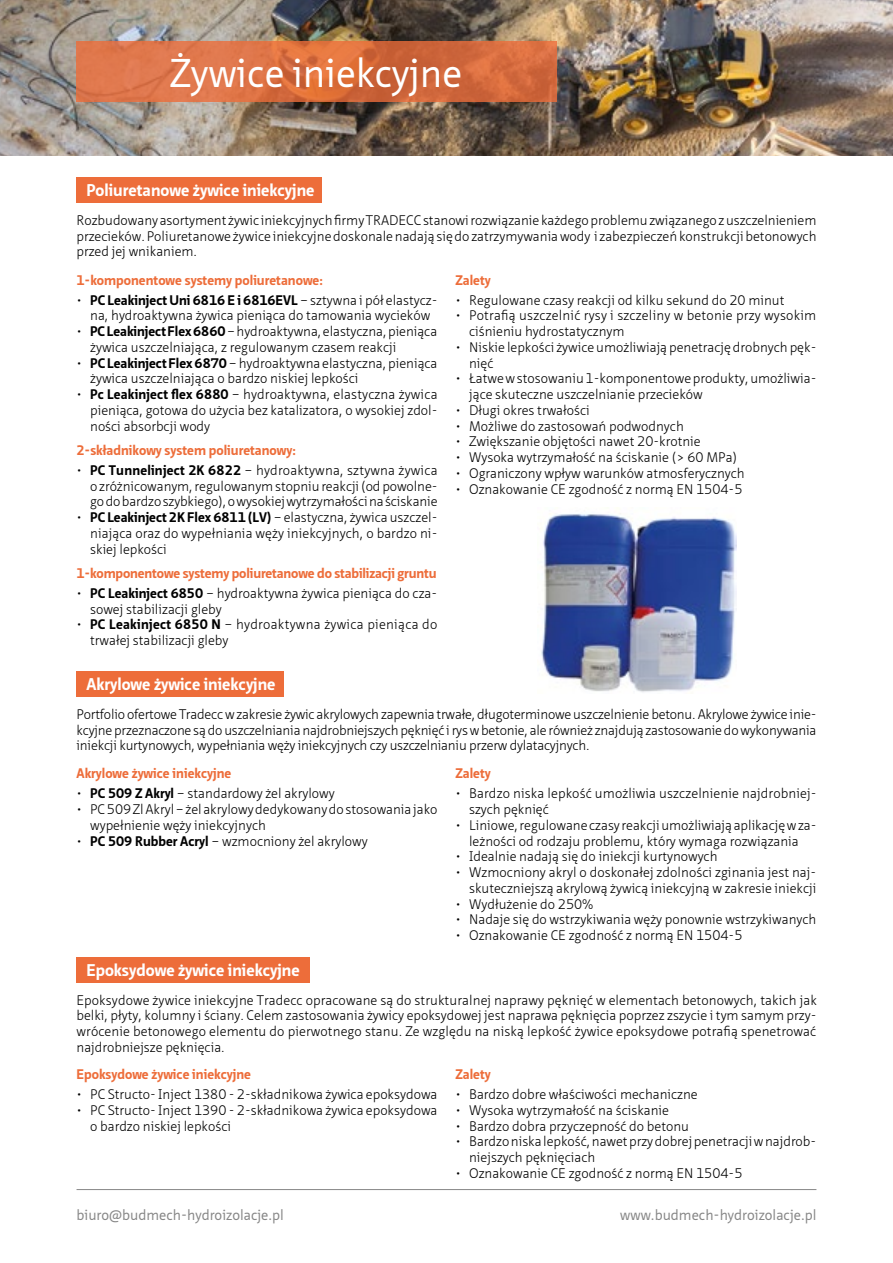
<style>
.page{position:relative;width:893px;height:1263px;background:#fff}
.page>*{position:absolute;margin:0;border:0;box-sizing:border-box;transform-origin:0 0}
.t1{font:39px "Neue Sans Pro";color:#fff}
.t2{font:700 16.5px "Neue Sans Pro";color:#fff}
.t3{font:14.25px "Neue Sans Pro";color:#878787}
.t4{font:300 13.5px/15.8px "Neue Sans Pro";color:#000}
.t5{font:700 13.5px "Neue Sans Pro";color:#ed6d3a}
.t6{font:300 13.5px/15.8px "Neue Sans Pro";letter-spacing:.02em;color:#000}
.s1{font-weight:700}
</style>
<div class="page">
<div style="left:77px;top:672px;width:207px;height:25px;background:#ed6d3a"></div>
<div style="left:77px;top:957px;width:233px;height:25px;background:#ed6d3a"></div>
<div style="left:77px;top:178px;width:245px;height:25px;background:#ed6d3a"></div>
<img style="left:0;top:0;width:893px;height:155px">
<hr style="left:77px;top:1189px;width:739px;height:1px;background:#878787">
<svg style="left:76px;top:41px;width:480px;height:61px;background:#d86f42"></svg>
<img style="left:541px;top:507px;width:195px;height:185px">
<h1 class="t1" style="left:170px;top:47px;width:294px">Żywice iniekcyjne</h1>
<p class="t2" style="left:86px;top:180px;width:230px">Poliuretanowe żywice iniekcyjne</p>
<p class="t4" style="left:77px;top:212px;width:741px;text-align:justify">Rozbudowany asortyment żywic iniekcyjnych firmy TRADECC stanowi rozwiązanie każdego problemu związanego z uszczelnieniem przecieków. Poliuretanowe żywice iniekcyjne doskonale nadają się do zatrzymywania wody i zabezpieczeń konstrukcji betonowych przed jej wnikaniem.</p>
<p class="t5" style="left:77px;top:271px;width:248px">1-komponentowe systemy poliuretanowe:</p>
<p class="t4" style="left:77px;top:292px;width:362px;text-align:center">• <span class="s1">PC Leakinject Uni 6816 E i 6816EVL</span> – sztywna i pół elastycz&shy;na, hydroaktywna żywica pieniąca do tamowania wycieków</p>
<p class="t4" style="left:90px;top:323px;width:349px;text-indent:-14px">• <span class="s1">PC Leakinject Flex 6860</span>– hydroaktywna, elastyczna, pieniąca żywica uszczelniająca, z regulowanym czasem reakcji</p>
<p class="t4" style="left:90px;top:355px;width:349px;text-indent:-14px">• <span class="s1">PC Leakinject Flex 6870</span> –hydroaktywna elastyczna, pieniąca żywica uszczelniająca o bardzo niskiej lepkości</p>
<p class="t4" style="left:90px;top:386px;width:349px;text-align:justify;text-indent:-14px">• <span class="s1">Pc Leakinject flex 6880</span> – hydroaktywna, elastyczna żywica pieniąca, gotowa do użycia bez katalizatora, o wysokiej zdol&shy;ności absorbcji wody</p>
<p class="t5" style="left:77px;top:441px;width:221px">2-składnikowy system poliuretanowy:</p>
<p class="t4" style="left:90px;top:462px;width:349px;text-align:justify;text-indent:-14px">• <span class="s1">PC Tunnelinject 2K 6822</span> – hydroaktywna, sztywna żywica o zróżnicowanym, regulowanym stopniu reakcji (odpowolne&shy;go dobardzo szybkiego), owysokiej wytrzymałości naściskanie</p>
<p class="t4" style="left:90px;top:509px;width:349px;text-align:justify;text-indent:-14px">• <span class="s1">PC Leakinject 2K Flex 6811 (LV)</span> – elastyczna, żywica uszczel&shy;niająca oraz do wypełniania węży iniekcyjnych, o bardzo ni&shy;skiej lepkości</p>
<p class="t5" style="left:77px;top:564px;width:362px">1-komponentowe systemy poliuretanowe do stabilizacji gruntu</p>
<p class="t4" style="left:90px;top:585px;width:349px;text-indent:-14px">• <span class="s1">PC Leakinject 6850</span> – hydroaktywna żywica pieniąca do cza&shy;sowej stabilizacji gleby</p>
<p class="t6" style="left:90px;top:617px;width:349px;text-indent:-14px">• <span class="s1">PC Leakinject 6850 N</span> – hydroaktywna żywica pieniąca do trwałej stabilizacji gleby</p>
<p class="t5" style="left:455px;top:271px;width:37px">Zalety</p>
<p class="t4" style="left:455px;top:292px;width:331px">• Regulowane czasy reakcji od kilku sekund do 20 minut</p>
<p class="t4" style="left:469px;top:307px;width:349px;text-indent:-14px">• Potrafią uszczelnić rysy i szczeliny w betonie przy wysokim ciśnieniu hydrostatycznym</p>
<p class="t4" style="left:469px;top:339px;width:349px;text-indent:-14px">• Niskie lepkości żywice umożliwiają penetrację drobnych pęk&shy;nięć</p>
<p class="t4" style="left:469px;top:370px;width:349px;text-indent:-14px">• Łatwe w stosowaniu 1-komponentowe produkty, umożliwia&shy;jące skuteczne uszczelnianie przecieków</p>
<p class="t4" style="left:455px;top:402px;width:136px">• Długi okres trwałości</p>
<p class="t4" style="left:455px;top:418px;width:230px">• Możliwe do zastosowań podwodnych</p>
<p class="t4" style="left:455px;top:433px;width:247px">• Zwiększanie objętości nawet 20-krotnie</p>
<p class="t4" style="left:455px;top:449px;width:283px">• Wysoka wytrzymałość na ściskanie (&gt; 60 MPa)</p>
<p class="t4" style="left:455px;top:465px;width:291px">• Ograniczony wpływ warunków atmosferycznych</p>
<p class="t4" style="left:455px;top:481px;width:288px">• Oznakowanie CE zgodność z normą EN 1504-5</p>
<p class="t2" style="left:86px;top:674px;width:191px">Akrylowe żywice iniekcyjne</p>
<p class="t4" style="left:77px;top:706px;width:741px;text-align:justify">Portfolio ofertowe Tradecc w zakresie żywic akrylowych zapewnia trwałe, długoterminowe uszczelnienie betonu. Akrylowe żywice inie&shy;kcyjne przeznaczone są douszczelniania najdrobniejszych pęknięć irys wbetonie, ale również znajdują zastosowanie dowykonywania iniekcji kurtynowych, wypełniania węży iniekcyjnych czy uszczelnianiu przerw dylatacyjnych.</p>
<p class="t5" style="left:77px;top:765px;width:156px">Akrylowe żywice iniekcyjne</p>
<p class="t4" style="left:77px;top:786px;width:260px">• <span class="s1">PC 509 Z Akryl</span> – standardowy żel akrylowy</p>
<p class="t4" style="left:90px;top:801px;width:349px;text-indent:-14px">• PC 509 Zl Akryl – żel akrylowy dedykowany do stosowania jako wypełnienie węży iniekcyjnych</p>
<p class="t4" style="left:77px;top:833px;width:293px">• <span class="s1">PC 509 Rubber Acryl</span> – wzmocniony żel akrylowy</p>
<p class="t5" style="left:455px;top:765px;width:37px">Zalety</p>
<p class="t4" style="left:469px;top:785px;width:349px;text-indent:-14px">• Bardzo niska lepkość umożliwia uszczelnienie najdrobniej&shy;szych pęknięć</p>
<p class="t4" style="left:455px;top:817px;width:363px;text-align:center">• Liniowe, regulowane czasy reakcji umożliwiają aplikację wza&shy;leżności od rodzaju problemu, który wymaga rozwiązania</p>
<p class="t4" style="left:455px;top:849px;width:264px">• Idealnie nadają się do iniekcji kurtynowych</p>
<p class="t4" style="left:455px;top:864px;width:362px;text-align:right">• Wzmocniony akryl o doskonałej zdolności zginania jest naj&shy;skuteczniejszą akrylową żywicą iniekcyjną w zakresie iniekcji</p>
<p class="t4" style="left:455px;top:896px;width:139px">• Wydłużenie do 250%</p>
<p class="t4" style="left:455px;top:912px;width:362px">• Nadaje się do wstrzykiwania węży ponownie wstrzykiwanych</p>
<p class="t4" style="left:455px;top:927px;width:288px">• Oznakowanie CE zgodność z normą EN 1504-5</p>
<p class="t2" style="left:86px;top:959px;width:215px">Epoksydowe żywice iniekcyjne</p>
<p class="t4" style="left:77px;top:992px;width:742px;text-align:justify">Epoksydowe żywice iniekcyjne Tradecc opracowane są do strukturalnej naprawy pęknięć w elementach betonowych, takich jak belki, płyty, kolumny i ściany. Celem zastosowania żywicy epoksydowej jest naprawa pęknięcia poprzez zszycie i tym samym przy&shy;wrócenie betonowego elementu do pierwotnego stanu. Ze względu na niską lepkość żywice epoksydowe potrafią spenetrować najdrobniejsze pęknięcia.</p>
<p class="t5" style="left:77px;top:1065px;width:176px">Epoksydowe żywice iniekcyjne</p>
<p class="t4" style="left:77px;top:1086px;width:362px">• PC Structo- Inject 1380 - 2-składnikowa żywica epoksydowa</p>
<p class="t4" style="left:90px;top:1102px;width:349px;text-indent:-14px">• PC Structo- Inject 1390 - 2-składnikowa żywica epoksydowa o bardzo niskiej lepkości</p>
<p class="t5" style="left:455px;top:1065px;width:37px">Zalety</p>
<p class="t4" style="left:455px;top:1086px;width:244px">• Bardzo dobre właściwości mechaniczne</p>
<p class="t4" style="left:455px;top:1102px;width:215px">• Wysoka wytrzymałość na ściskanie</p>
<p class="t4" style="left:455px;top:1118px;width:235px">• Bardzo dobra przyczepność do betonu</p>
<p class="t4" style="left:469px;top:1133px;width:349px;text-indent:-14px">• Bardzo niska lepkość, nawet przy dobrej penetracji w najdrob&shy;niejszych pęknięciach</p>
<p class="t4" style="left:455px;top:1165px;width:288px">• Oznakowanie CE zgodność z normą EN 1504-5</p>
<p class="t3" style="left:77px;top:1206px;width:209px">biuro@budmech-hydroizolacje.pl</p>
<p class="t3" style="left:620px;top:1205px;width:198px">www.budmech-hydroizolacje.pl</p>
</div>
